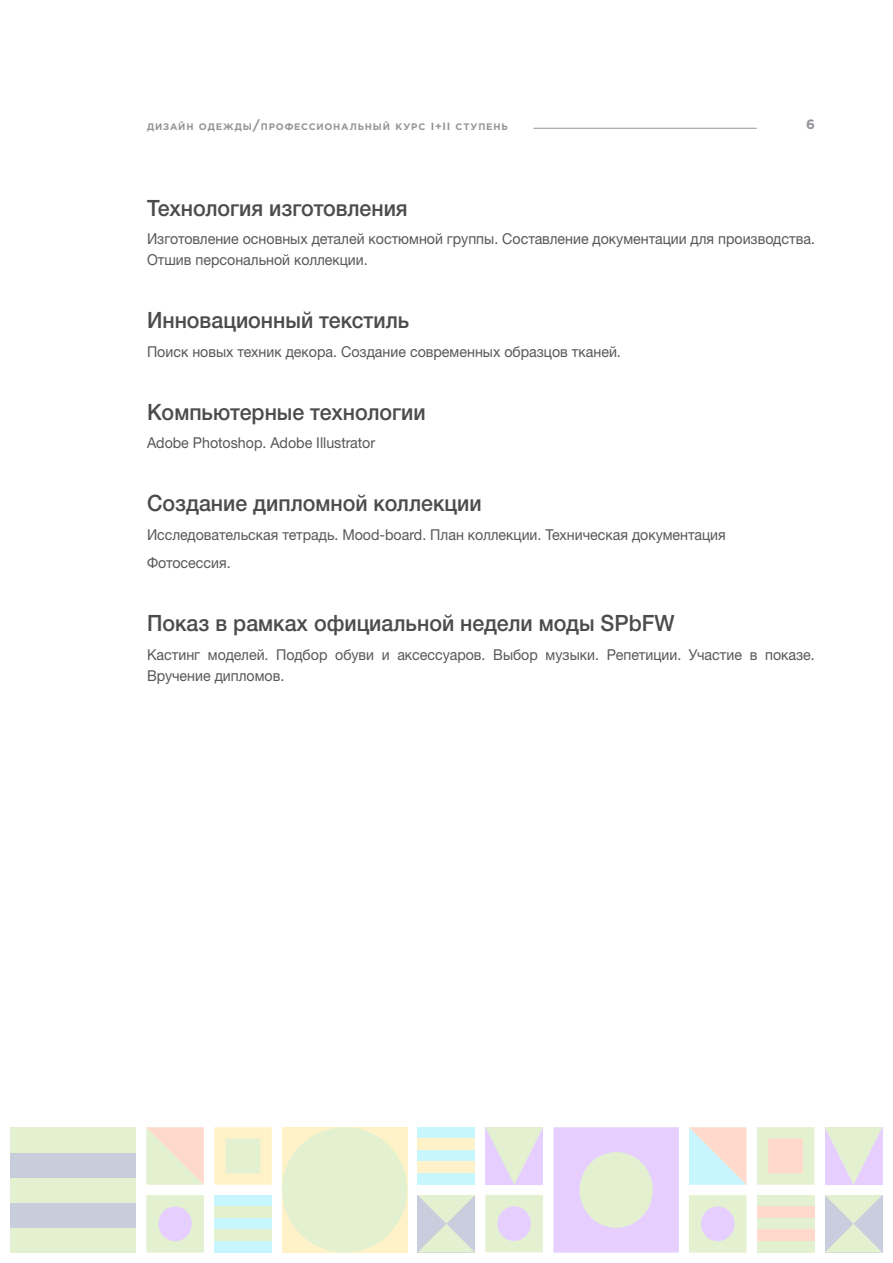
<style>
.page{position:relative;width:893px;height:1263px;background:#fff}
.page>*{position:absolute;margin:0;border:0;box-sizing:border-box;transform-origin:0 0}
.t1{font:500 22.5px "Helvetica Neue LTW1 G";color:#4b4c4d;scale:.95 1}
.t2{font:15px/21px "Helvetica Neue LTW1 G";color:#57585a;scale:.95 1}
.t3{font:700 13.5px "Gotham Pro";color:#939598}
.t4{font:700 9.45px "Gotham Pro";letter-spacing:.085em;color:#939598}
.s1{font-size:13.5px}
.s2{font-size:10.5px}
</style>
<div class="page">
<hr style="left:533px;top:128px;width:224px;height:1px;background:#939598">
<svg style="left:214px;top:1127px;width:58px;height:58px;background:#f4f1cb"></svg>
<svg style="left:757px;top:1127px;width:57px;height:58px;background:#ede8ce"></svg>
<svg style="left:553px;top:1127px;width:126px;height:126px;background:#e5d9f2"></svg>
<svg style="left:146px;top:1195px;width:58px;height:57px;background:#e4e7dd"></svg>
<svg style="left:689px;top:1195px;width:57px;height:57px;background:#e3e7dd"></svg>
<svg style="left:485px;top:1195px;width:58px;height:57px;background:#e4e7dd"></svg>
<svg style="left:485px;top:1127px;width:58px;height:58px;background:#e4dfe7"></svg>
<svg style="left:825px;top:1127px;width:57px;height:58px;background:#e4e0e7"></svg>
<div style="left:214px;top:1195px;width:58px;height:11px;background:#c8f6ff"></div>
<div style="left:214px;top:1206px;width:58px;height:12px;background:#e3f1d0"></div>
<div style="left:214px;top:1218px;width:58px;height:11px;background:#c8f6ff"></div>
<div style="left:214px;top:1229px;width:58px;height:12px;background:#e3f1d0"></div>
<div style="left:214px;top:1241px;width:58px;height:12px;background:#c8f6ff"></div>
<div style="left:757px;top:1195px;width:57px;height:11px;background:#e3f1d0"></div>
<div style="left:757px;top:1206px;width:57px;height:12px;background:#ffd9cb"></div>
<div style="left:757px;top:1218px;width:57px;height:11px;background:#e3f1d0"></div>
<div style="left:757px;top:1229px;width:57px;height:12px;background:#ffd9cb"></div>
<div style="left:757px;top:1241px;width:57px;height:12px;background:#e3f1d0"></div>
<div style="left:418px;top:1127px;width:57px;height:12px;background:#c8f6ff"></div>
<div style="left:418px;top:1139px;width:57px;height:11px;background:#fff2c8"></div>
<div style="left:418px;top:1150px;width:57px;height:12px;background:#c8f6ff"></div>
<div style="left:418px;top:1161px;width:57px;height:12px;background:#fff2c8"></div>
<div style="left:418px;top:1173px;width:57px;height:12px;background:#c8f6ff"></div>
<div style="left:11px;top:1227px;width:125px;height:25px;background:#e3f1d0"></div>
<div style="left:11px;top:1202px;width:125px;height:25px;background:#c8cddc"></div>
<div style="left:11px;top:1177px;width:125px;height:25px;background:#e3f1d0"></div>
<div style="left:11px;top:1152px;width:125px;height:25px;background:#c8cddc"></div>
<div style="left:11px;top:1127px;width:125px;height:25px;background:#e3f1d0"></div>
<svg style="left:418px;top:1195px;width:57px;height:57px;background:#d6ded6"></svg>
<svg style="left:825px;top:1195px;width:57px;height:57px;background:#d6dfd6"></svg>
<svg style="left:146px;top:1127px;width:58px;height:58px;background:#f1e5ce"></svg>
<svg style="left:689px;top:1127px;width:57px;height:58px;background:#e3e7e5"></svg>
<div style="left:282px;top:1127px;width:125px;height:125px;background:#fff2c8"></div>
<div style="left:282px;top:1127px;width:125px;height:125px;background:#e3f1d0;border-radius:50%"></div>
<p class="t4" style="left:147px;top:121px;width:362px">дизайн одежды<span class="s1">/</span>профессиональный курс <span class="s2">I+II</span> ступень</p>
<p class="t3" style="left:806px;top:116px;width:10px">6</p>
<h1 class="t1" style="left:147px;top:194px;width:276px">Технология изготовления</h1>
<p class="t2" style="left:147px;top:228px;width:705px">Изготовление основных деталей костюмной группы. Составление документации для производства.<br>Отшив персональной коллекции.</p>
<h1 class="t1" style="left:147px;top:307px;width:278px">Инновационный текстиль</h1>
<p class="t2" style="left:147px;top:341px;width:500px">Поиск новых техник декора. Создание современных образцов тканей.</p>
<h1 class="t1" style="left:147px;top:398px;width:295px">Компьютерные технологии</h1>
<p class="t2" style="left:147px;top:432px;width:242px">Adobe Photoshop. Adobe Illustrator</p>
<h1 class="t1" style="left:147px;top:490px;width:354px">Создание дипломной коллекции</h1>
<p class="t2" style="left:147px;top:520px;width:611px;line-height:28.5px">Исследовательская тетрадь. Mood-board. План коллекции. Техническая документация<br>Фотосессия.</p>
<h1 class="t1" style="left:147px;top:610px;width:557px">Показ в рамках официальной недели моды SPbFW</h1>
<p class="t2" style="left:147px;top:644px;width:705px">Кастинг моделей. Подбор обуви и аксессуаров. Выбор музыки. Репетиции. Участие в показе.<br>Вручение дипломов.</p>
</div>
